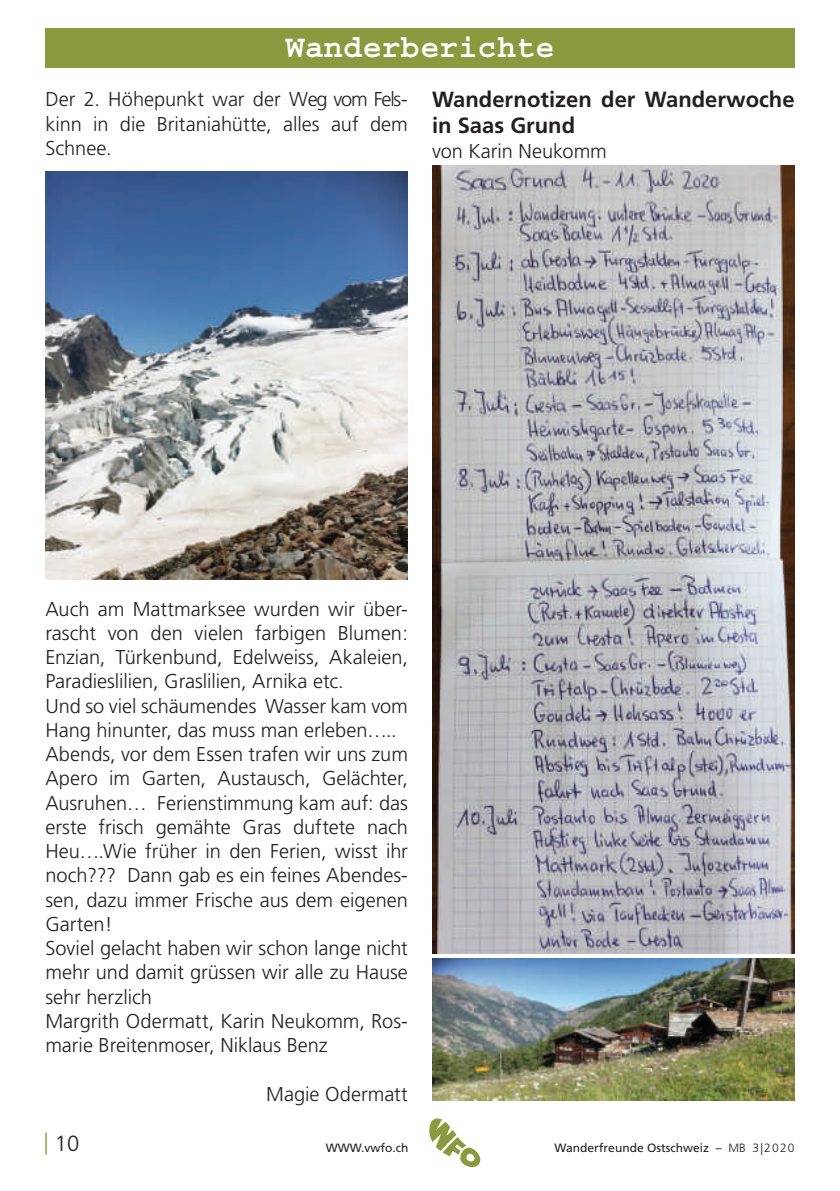
<style>
.page{position:relative;width:840px;height:1191px;background:#fff}
.page>*{position:absolute;margin:0;border:0;box-sizing:border-box;transform-origin:0 0}
.t1{font:700 32px "Courier";color:#fff}
.t2{font:700 22px/26.4px "Frutiger";color:#231f20}
.t3{font:300 22px "Frutiger LT";color:#231f20}
.t4{font:300 20px/24.2px "Frutiger";color:#231f20;text-align:justify}
.t5{font:12px "Frutiger";color:#231f20}
.s1{color:#8b9a3e}
.s2{font-family:"Frutiger LT";font-weight:300}
</style>
<div class="page">
<svg style="left:429px;top:1118px;width:51px;height:49px"></svg>
<div style="left:45px;top:28px;width:749px;height:40px;background:#8b9a3e"></div>
<img style="left:45px;top:171px;width:363px;height:408px">
<img style="left:432px;top:166px;width:362px;height:787px">
<img style="left:432px;top:958px;width:362px;height:142px">
<h1 class="t1" style="left:285px;top:31px;width:270px">Wanderberichte</h1>
<p class="t4" style="left:45px;top:87px;width:364px">Der 2. Höhepunkt war der Weg vom Fels&shy;kinn in die Britaniahütte, alles auf dem Schnee.</p>
<p class="t2" style="left:432px;top:86px;width:364px">Wandernotizen der Wanderwoche in Saas Grund</p>
<p class="t4" style="left:432px;top:139px;width:176px">von Karin Neukomm</p>
<p class="t4" style="left:45px;top:596px;width:364px;text-align:left">Auch am Mattmarksee wurden wir über&shy;rascht von den vielen farbigen Blumen:<br>Enzian, Türkenbund, Edelweiss, Akaleien, Paradieslilien, Graslilien, Arnika etc.<br>Und so viel schäumendes Wasser kam vom Hang hinunter, das muss man erleben…..<br>Abends, vor dem Essen trafen wir uns zum Apero im Garten, Austausch, Gelächter, Ausruhen… Ferienstimmung kam auf: das erste frisch gemähte Gras duftete nach Heu….Wie früher in den Ferien, wisst ihr noch??? Dann gab es ein feines Abendes&shy;sen, dazu immer Frische aus dem eigenen Garten!<br>Soviel gelacht haben wir schon lange nicht mehr und damit grüssen wir alle zu Hause sehr herzlich<br>Margrith Odermatt, Karin Neukomm, Ros&shy;marie Breitenmoser, Niklaus Benz</p>
<p class="t4" style="left:266px;top:1081px;width:143px">Magie Odermatt</p>
<p class="t3" style="left:44px;top:1131px;width:37px"><span class="s1">|</span> 10</p>
<p class="t5" style="left:325px;top:1140px;width:84px">WWW.vwfo.ch</p>
<p class="t5" style="left:554px;top:1140px;width:241px">Wanderfreunde Ostschweiz – <span class="s2">MB 3|2020</span></p>
</div>
